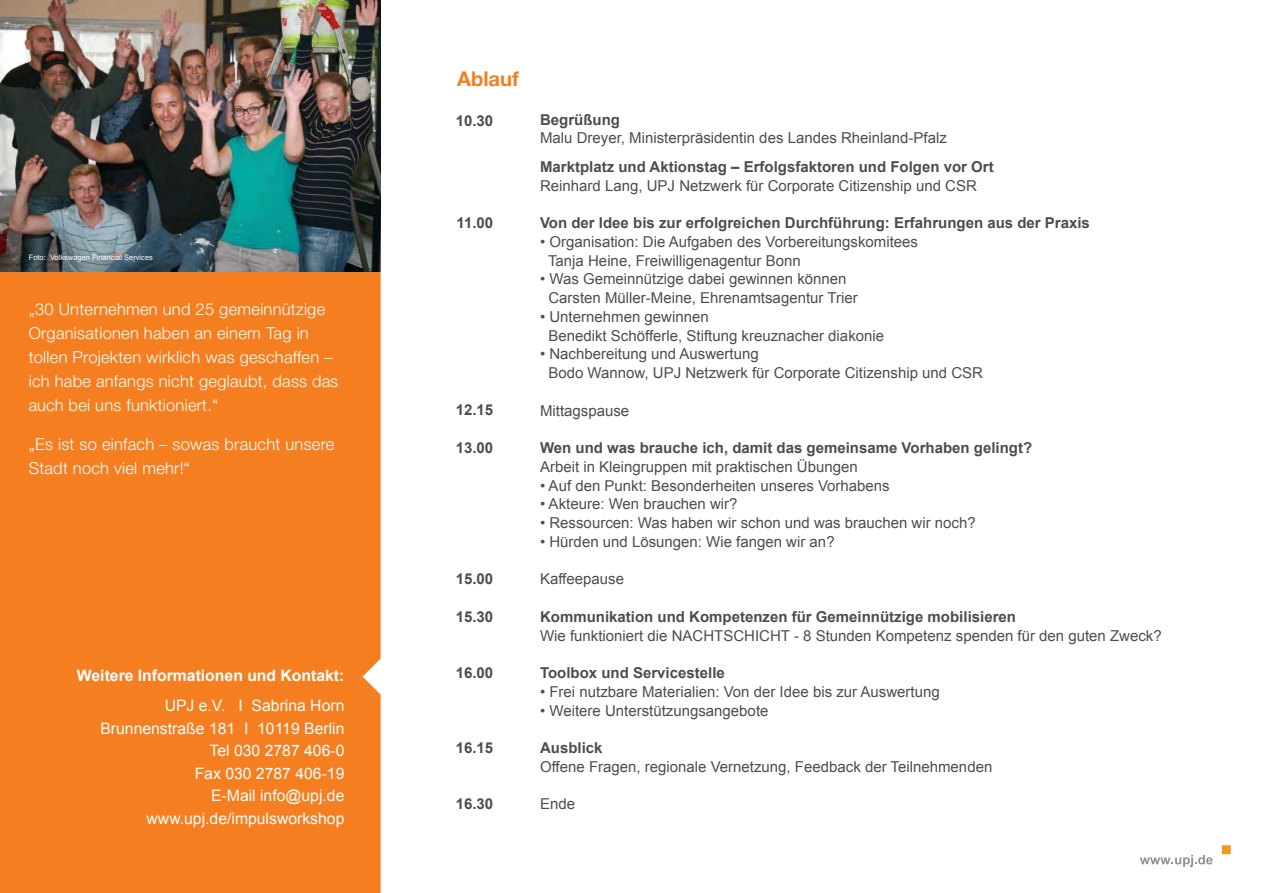
<style>
.page{position:relative;width:1263px;height:893px;background:#fff}
.page>*{position:absolute;margin:0;border:0;box-sizing:border-box;transform-origin:0 0}
.t1{font:700 20.25px "Helvetica Neue";color:#f57e20}
.t2{font:300 16.5px/24px "Helvetica Neue";letter-spacing:.015em;color:#fff}
.t3{font:15.75px/22.5px "Arial";color:#fff;text-align:right}
.t4{font:700 15.75px "Arial";color:#fff}
.t5{font:15px/18.8px "Arial";color:#4d4d4f}
.t6{font:700 15px "Arial";color:#4d4d4f}
.t7{font:7.5px "Arial";color:#fff}
</style>
<div class="page">
<div style="left:0;top:271px;width:381px;height:622px;background:#f57e20"></div>
<img style="left:0;top:0;width:381px;height:271px">
<svg style="left:1140px;top:855px;width:72px;height:12px"></svg>
<div style="left:1222px;top:845px;width:9px;height:9px;background:#f8971d"></div>
<p class="t7" style="left:29px;top:252px;width:126px">Foto: Volkswagen Financial Services</p>
<p class="t2" style="left:29px;top:296px;width:311px">„30 Unternehmen und 25 gemeinnützige Organisationen haben an einem Tag in tollen Projekten wirklich was geschaffen – ich habe anfangs nicht geglaubt, dass das auch bei uns funktioniert.“</p>
<p class="t2" style="left:29px;top:431px;width:307px">„Es ist so einfach – sowas braucht unsere<br>Stadt noch viel mehr!“</p>
<p class="t4" style="left:77px;top:665px;width:269px">Weitere Informationen und Kontakt:</p>
<p class="t3" style="left:100px;top:695px;width:245px">UPJ e.V. I Sabrina Horn<br>Brunnenstraße 181 I 10119 Berlin<br>Tel 030 2787 406-0<br>Fax 030 2787 406-19<br>E-Mail info@upj.de www.upj.de/impulsworkshop</p>
<h1 class="t1" style="left:457px;top:66px;width:63px">Ablauf</h1>
<p class="t6" style="left:456px;top:110px;width:39px">10.30</p>
<p class="t6" style="left:457px;top:212px;width:38px">11.00</p>
<p class="t6" style="left:456px;top:400px;width:39px">12.15</p>
<p class="t6" style="left:456px;top:437px;width:39px">13.00</p>
<p class="t6" style="left:456px;top:569px;width:39px">15.00</p>
<p class="t6" style="left:456px;top:606px;width:39px">15.30</p>
<p class="t6" style="left:456px;top:662px;width:39px">16.00</p>
<p class="t6" style="left:456px;top:737px;width:39px">16.15</p>
<p class="t6" style="left:456px;top:794px;width:39px">16.30</p>
<p class="t6" style="left:540px;top:109px;width:81px">Begrüßung</p>
<p class="t5" style="left:540px;top:129px;width:408px">Malu Dreyer, Ministerpräsidentin des Landes Rheinland-Pfalz</p>
<p class="t6" style="left:540px;top:157px;width:455px">Marktplatz und Aktionstag – Erfolgsfaktoren und Folgen vor Ort</p>
<p class="t5" style="left:540px;top:176px;width:438px">Reinhard Lang, UPJ Netzwerk für Corporate Citizenship und CSR</p>
<p class="t6" style="left:540px;top:213px;width:551px">Von der Idee bis zur erfolgreichen Durchführung: Erfahrungen aus der Praxis</p>
<p class="t5" style="left:548px;top:232px;width:371px;text-indent:-8px">• Organisation: Die Aufgaben des Vorbereitungskomitees<br>Tanja Heine, Freiwilligenagentur Bonn</p>
<p class="t5" style="left:548px;top:270px;width:311px;text-indent:-8px">• Was Gemeinnützige dabei gewinnen können<br>Carsten Müller-Meine, Ehrenamtsagentur Trier</p>
<p class="t5" style="left:548px;top:307px;width:337px;text-indent:-8px">• Unternehmen gewinnen<br>Benedikt Schöfferle, Stiftung kreuznacher diakonie</p>
<p class="t5" style="left:548px;top:345px;width:436px;text-indent:-8px">• Nachbereitung und Auswertung<br>Bodo Wannow, UPJ Netzwerk für Corporate Citizenship und CSR</p>
<p class="t5" style="left:540px;top:401px;width:91px">Mittagspause</p>
<p class="t6" style="left:540px;top:438px;width:494px">Wen und was brauche ich, damit das gemeinsame Vorhaben gelingt?</p>
<p class="t5" style="left:540px;top:457px;width:319px">Arbeit in Kleingruppen mit praktischen Übungen</p>
<p class="t5" style="left:540px;top:476px;width:351px">• Auf den Punkt: Besonderheiten unseres Vorhabens</p>
<p class="t5" style="left:540px;top:495px;width:199px">• Akteure: Wen brauchen wir?</p>
<p class="t5" style="left:540px;top:514px;width:437px">• Ressourcen: Was haben wir schon und was brauchen wir noch?</p>
<p class="t5" style="left:540px;top:532px;width:296px">• Hürden und Lösungen: Wie fangen wir an?</p>
<p class="t5" style="left:540px;top:570px;width:85px">Kaffeepause</p>
<p class="t6" style="left:540px;top:607px;width:477px">Kommunikation und Kompetenzen für Gemeinnützige mobilisieren</p>
<p class="t5" style="left:540px;top:626px;width:623px">Wie funktioniert die NACHTSCHICHT - 8 Stunden Kompetenz spenden für den guten Zweck?</p>
<p class="t6" style="left:540px;top:663px;width:186px">Toolbox und Servicestelle</p>
<p class="t5" style="left:540px;top:682px;width:401px">• Frei nutzbare Materialien: Von der Idee bis zur Auswertung</p>
<p class="t5" style="left:540px;top:701px;width:230px">• Weitere Unterstützungsangebote</p>
<p class="t6" style="left:540px;top:738px;width:64px">Ausblick</p>
<p class="t5" style="left:540px;top:757px;width:454px">Offene Fragen, regionale Vernetzung, Feedback der Teilnehmenden</p>
<p class="t5" style="left:540px;top:795px;width:37px">Ende</p>
</div>
